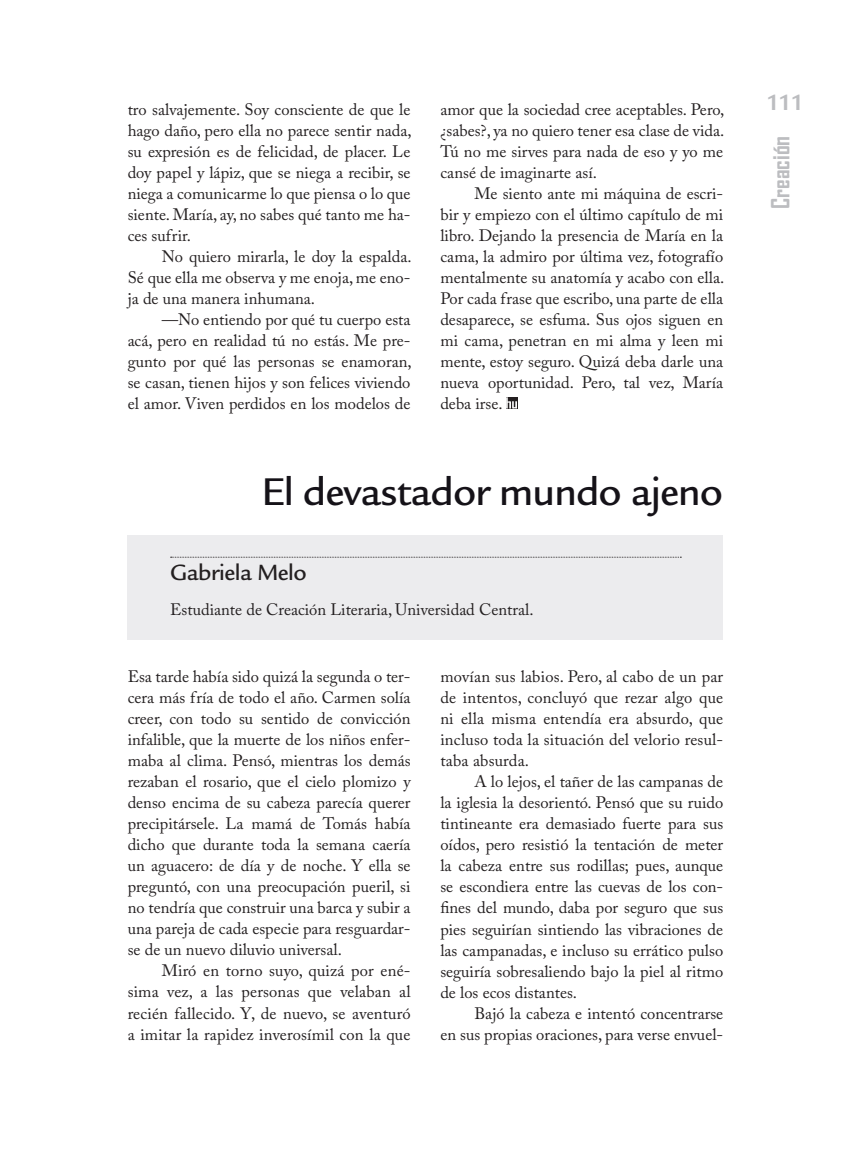
<style>
.page{position:relative;width:850px;height:1149px;background:#fff}
.page>*{position:absolute;margin:0;border:0;box-sizing:border-box;transform-origin:0 0}
.t1{font:500 42px "Legacy Sans Std";letter-spacing:-.02em;color:#151218}
.t2{font:500 24px "Legacy Sans Std";letter-spacing:-.02em;color:#231f20}
.t3{font:700 24px "Agency FB";color:#bcbdc0}
.t4{font:700 24px "Legacy Sans Std";color:#bcbdc0}
.t5{font:16.5px/21px "Adobe Caslon Pro";color:#231f20;text-align:justify}
</style>
<div class="page">
<div style="left:128px;top:535px;width:595px;height:104px;background:#ececee"></div>
<svg style="left:506px;top:397px;width:11px;height:11px"></svg>
<svg style="left:171px;top:556px;width:510px;height:1px"></svg>
<p class="t5" style="left:128px;top:98px;width:285px">tro salvajemente. Soy consciente de que le hago daño, pero ella no parece sentir nada, su expresión es de felicidad, de placer. Le doy papel y lápiz, que se niega a recibir, se niega a comunicarme lo que piensa o lo que siente. María, ay, no sabes qué tanto me ha&shy;ces sufrir.</p>
<p class="t5" style="left:128px;top:245px;width:285px;text-indent:34px">No quiero mirarla, le doy la espalda.<br>Sé que ella me observa y me enoja, me eno&shy;ja de una manera inhumana.</p>
<p class="t5" style="left:128px;top:308px;width:285px;text-indent:34px">—No entiendo por qué tu cuerpo esta acá, pero en realidad tú no estás. Me pre&shy;gunto por qué las personas se enamoran, se casan, tienen hijos y son felices viviendo el amor. Viven perdidos en los modelos de</p>
<p class="t5" style="left:440px;top:98px;width:285px">amor que la sociedad cree aceptables. Pero, ¿sabes?, ya no quiero tener esa clase de vida.<br>Tú no me sirves para nada de eso y yo me cansé de imaginarte así.</p>
<p class="t5" style="left:440px;top:183px;width:285px;text-indent:34px">Me siento ante mi máquina de escri&shy;bir y empiezo con el último capítulo de mi libro. Dejando la presencia de María en la cama, la admiro por última vez, fotografío mentalmente su anatomía y acabo con ella.<br>Por cada frase que escribo, una parte de ella desaparece, se esfuma. Sus ojos siguen en mi cama, penetran en mi alma y leen mi mente, estoy seguro. Quizá deba darle una nueva oportunidad. Pero, tal vez, María deba irse.</p>
<h1 class="t1" style="left:262px;top:467px;width:463px">El devastador mundo ajeno</h1>
<h2 class="t2" style="left:170px;top:558px;width:138px">Gabriela Melo</h2>
<p class="t5" style="left:170px;top:598px;width:365px">Estudiante de Creación Literaria, Universidad Central.</p>
<p class="t5" style="left:128px;top:665px;width:284px">Esa tarde había sido quizá la segunda o ter&shy;cera más fría de todo el año. Carmen solía creer, con todo su sentido de convicción infalible, que la muerte de los niños enfer&shy;maba al clima. Pensó, mientras los demás rezaban el rosario, que el cielo plomizo y denso encima de su cabeza parecía querer precipitársele. La mamá de Tomás había dicho que durante toda la semana caería un aguacero: de día y de noche. Y ella se preguntó, con una preocupación pueril, si no tendría que construir una barca y subir a una pareja de cada especie para resguardar&shy;se de un nuevo diluvio universal.</p>
<p class="t5" style="left:128px;top:959px;width:284px;text-indent:34px">Miró en torno suyo, quizá por ené&shy;sima vez, a las personas que velaban al recién fallecido. Y, de nuevo, se aventuró a imitar la rapidez inverosímil con la que</p>
<p class="t5" style="left:440px;top:666px;width:284px">movían sus labios. Pero, al cabo de un par de intentos, concluyó que rezar algo que ni ella misma entendía era absurdo, que incluso toda la situación del velorio resul&shy;taba absurda.</p>
<p class="t5" style="left:440px;top:771px;width:284px;text-indent:34px">A lo lejos, el tañer de las campanas de la iglesia la desorientó. Pensó que su ruido tintineante era demasiado fuerte para sus oídos, pero resistió la tentación de meter la cabeza entre sus rodillas; pues, aunque se escondiera entre las cuevas de los con&shy;fines del mundo, daba por seguro que sus pies seguirían sintiendo las vibraciones de las campanadas, e incluso su errático pulso seguiría sobresaliendo bajo la piel al ritmo de los ecos distantes.</p>
<p class="t5" style="left:440px;top:1002px;width:284px;text-align:right">Bajó la cabeza e intentó concentrarse<br>en sus propias oraciones, para verse envuel-</p>
<h2 class="t4" style="left:766px;top:89px;width:39px">111</h2>
<h2 class="t3" style="left:765px;top:209px;width:75px;rotate:-90deg">Creación</h2>
</div>
